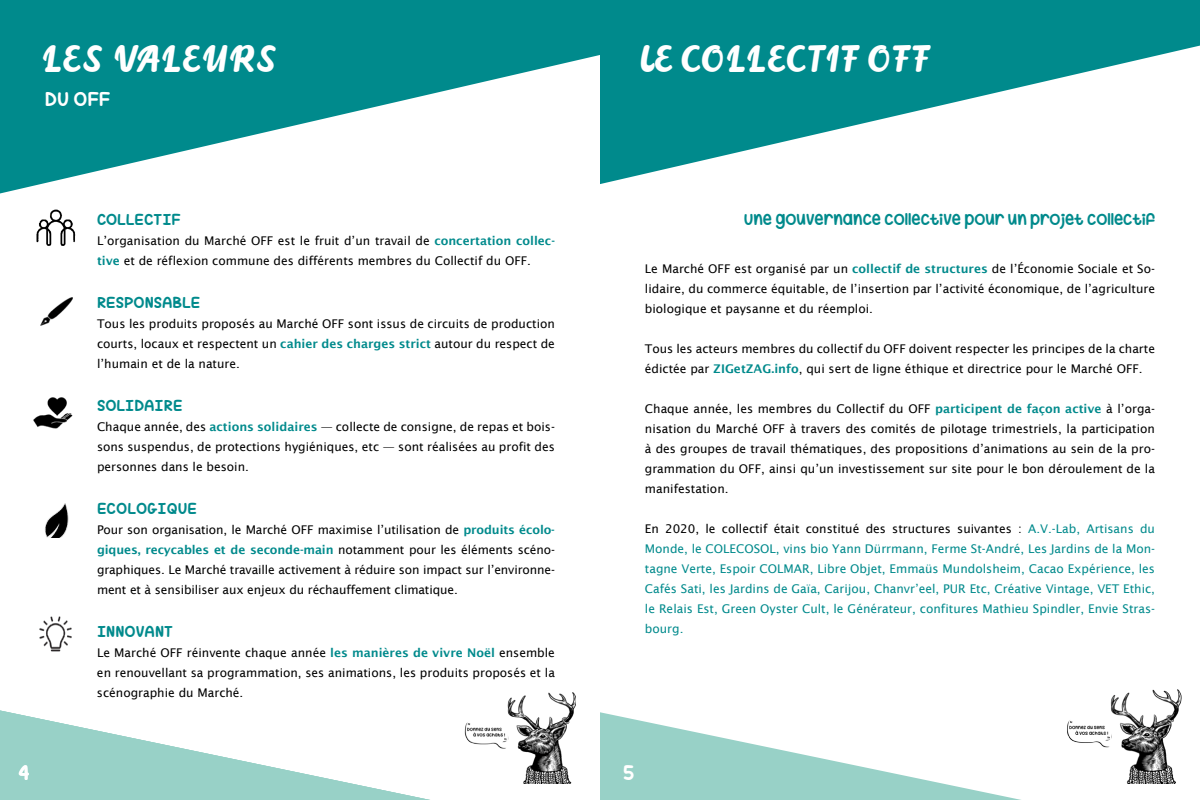
<style>
.page{position:relative;width:1200px;height:800px;background:#fff}
.page>*{position:absolute;margin:0;border:0;box-sizing:border-box;transform-origin:0 0}
.t1{font:36px "chocolate";color:#fff}
.t2{font:21.2px "Hug Me Tight";color:#fff}
.t3{font:20px "Hug Me Tight";color:#fff}
.t4{font:16px "Hug Me Tight";color:#008a8c}
.t5{font:12px/20px "Lucida Sans";color:#000;text-align:justify}
.t6{font:12px/20px "Lucida Sans";color:#008a8c;text-align:justify}
.s1{font-weight:600;color:#008a8c}
.s2{color:#000}
</style>
<div class="page">
<svg style="left:600px;top:712px;width:421px;height:88px"></svg>
<svg style="left:621px;top:0;width:579px;height:180px;fill:#008a8c"></svg>
<svg style="left:0;top:0;width:621px;height:194px;fill:#008a8c"></svg>
<img style="left:464px;top:692px;width:112px;height:92px">
<img style="left:1067px;top:689px;width:114px;height:95px">
<svg style="left:0;top:710px;width:430px;height:90px"></svg>
<img style="left:36px;top:209px;width:40px;height:37px">
<img style="left:40px;top:297px;width:33px;height:29px">
<img style="left:33px;top:397px;width:40px;height:32px">
<img style="left:45px;top:503px;width:24px;height:35px">
<img style="left:39px;top:616px;width:33px;height:36px">
<h1 class="t1" style="left:41px;top:39px;width:236px">LES VALEURS</h1>
<h3 class="t3" style="left:45px;top:86px;width:67px">DU OFF</h3>
<h3 class="t4" style="left:97px;top:209px;width:85px">COLLECTIF</h3>
<p class="t5" style="left:97px;top:230px;width:459px">L’organisation du Marché OFF est le fruit d’un travail de <span class="s1">concertation collec&shy;tive</span> et de réflexion commune des différents membres du Collectif du OFF.</p>
<h3 class="t4" style="left:97px;top:292px;width:112px">RESPONSABLE —</h3>
<p class="t5" style="left:97px;top:313px;width:459px">Tous les produits proposés au Marché OFF sont issus de circuits de production courts, locaux et respectent un <span class="s1">cahier des charges strict</span> autour du respect de l’humain et de la nature.</p>
<h3 class="t4" style="left:97px;top:395px;width:87px">SOLIDAIRE</h3>
<p class="t5" style="left:97px;top:417px;width:459px">Chaque année, des <span class="s1">actions solidaires</span> — collecte de consigne, de repas et bois&shy;sons suspendus, de protections hygiéniques, etc — sont réalisées au profit des personnes dans le besoin.</p>
<h3 class="t4" style="left:97px;top:498px;width:102px">ECOLOGIQUE</h3>
<p class="t5" style="left:97px;top:520px;width:460px">Pour son organisation, le Marché OFF maximise l’utilisation de <span class="s1">produits écolo&shy;giques, recycables et de seconde-main</span> notamment pour les éléments scéno&shy;graphiques. Le Marché travaille activement à réduire son impact sur l’environne&shy;ment et à sensibiliser aux enjeux du réchauffement climatique.</p>
<h3 class="t4" style="left:97px;top:621px;width:77px">INNOVANT</h3>
<p class="t5" style="left:97px;top:643px;width:460px">Le Marché OFF réinvente chaque année <span class="s1">les manières de vivre Noël</span> ensemble en renouvellant sa programmation, ses animations, les produits proposés et la scénographie du Marché.</p>
<h1 class="t1" style="left:641px;top:39px;width:291px">lE COLLECTIF OFF</h1>
<h3 class="t4" style="left:744px;top:209px;width:413px">UNE GOUVERNANCE COLLECTIVE POUR UN PROJET COLLECTIF</h3>
<p class="t5" style="left:645px;top:259px;width:512px">Le Marché OFF est organisé par un <span class="s1">collectif de structures</span> de l’Économie Sociale et So&shy;lidaire, du commerce équitable, de l’insertion par l’activité économique, de l’agriculture biologique et paysanne et du réemploi.</p>
<p class="t5" style="left:645px;top:339px;width:512px">Tous les acteurs membres du collectif du OFF doivent respecter les principes de la charte édictée par <span class="s1">ZIGetZAG.info</span>, qui sert de ligne éthique et directrice pour le Marché OFF.</p>
<p class="t5" style="left:645px;top:399px;width:512px">Chaque année, les membres du Collectif du OFF <span class="s1">participent de façon active</span> à l’orga&shy;nisation du Marché OFF à travers des comités de pilotage trimestriels, la participation à des groupes de travail thématiques, des propositions d’animations au sein de la pro&shy;grammation du OFF, ainsi qu’un investissement sur site pour le bon déroulement de la manifestation.</p>
<p class="t6" style="left:645px;top:519px;width:512px"><span class="s2">En 2020, le collectif était constitué des structures suivantes :</span> A.V.-Lab, Artisans du Monde, le COLECOSOL, vins bio Yann Dürrmann, Ferme St-André, Les Jardins de la Mon&shy;tagne Verte, Espoir COLMAR, Libre Objet, Emmaüs Mundolsheim, Cacao Expérience, les Cafés Sati, les Jardins de Gaïa, Carijou, Chanvr’eel, PUR Etc, Créative Vintage, VET Ethic, le Relais Est, Green Oyster Cult, le Générateur, confitures Mathieu Spindler, Envie Stras&shy;bourg.</p>
<h2 class="t2" style="left:19px;top:759px;width:12px">4</h2>
<h2 class="t2" style="left:623px;top:759px;width:13px">5</h2>
</div>
